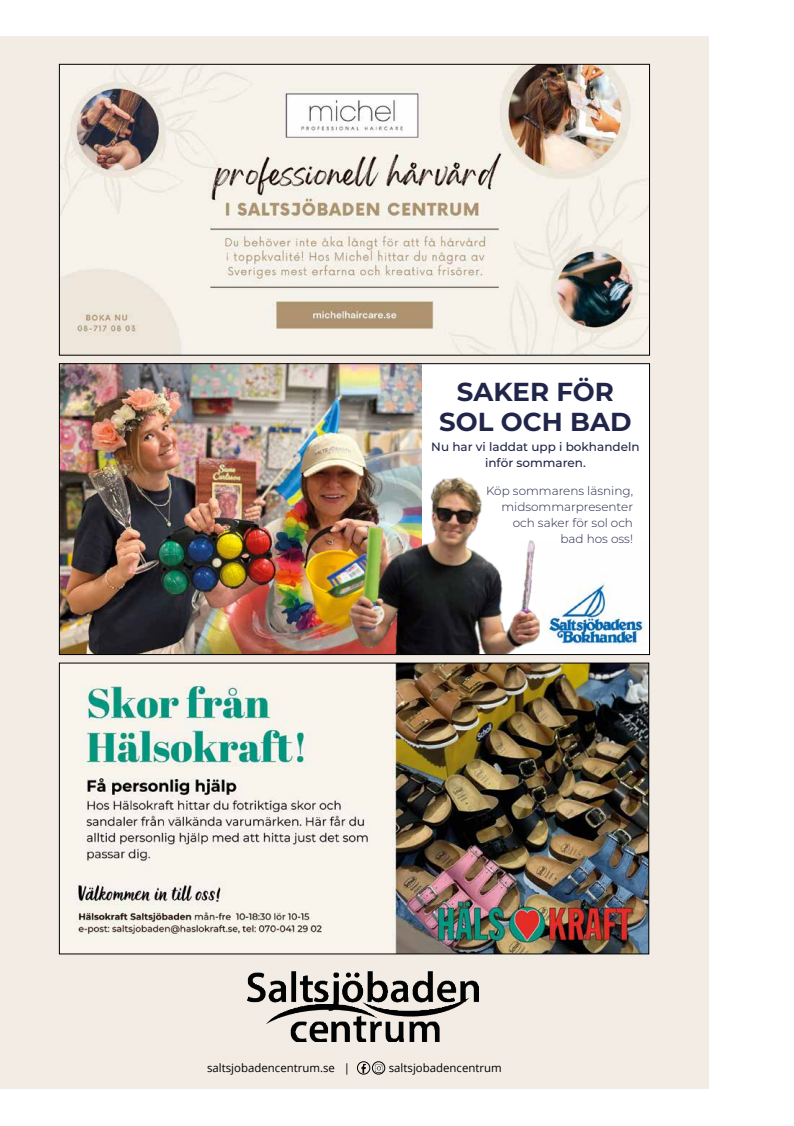
<style>
.page{position:relative;width:794px;height:1126px;background:#fff}
.page>*{position:absolute;margin:0;border:0;box-sizing:border-box;transform-origin:0 0}
.t1{font:700 26px/30px "Montserrat";color:#202549;text-align:center}
.t2{font:300 12px/16px "Montserrat";color:#202549;text-align:right}
.t3{font:500 12px/16px "Montserrat";color:#202549;text-align:center}
.t4{font:11.4px "Open Sans";color:#000}
</style>
<div class="page">
<div style="left:0;top:37px;width:709px;height:1051px;background:#f3ece5"></div>
<div style="left:59px;top:363px;width:590px;height:291px;background:#fff"></div>
<img style="left:542px;top:582px;width:104px;height:64px">
<img style="left:61px;top:365px;width:360px;height:288px">
<img style="left:349px;top:476px;width:191px;height:177px">
<div style="left:59px;top:363px;width:591px;height:292px;border:1px solid #000"></div>
<svg style="left:357px;top:1061px;width:28px;height:13px"></svg>
<div style="left:372px;top:1061px;width:13px;height:13px;border:1px solid #000;border-radius:50%"></div>
<img style="left:248px;top:971px;width:230px;height:70px">
<img style="left:61px;top:66px;width:587px;height:287px">
<div style="left:59px;top:64px;width:591px;height:291px;border:1px solid #000"></div>
<img style="left:70px;top:664px;width:577px;height:288px">
<div style="left:59px;top:662px;width:590px;height:292px;border:1px solid #000"></div>
<h1 class="t1" style="left:439px;top:375px;width:194px">SAKER FÖR<br>SOL OCH BAD</h1>
<p class="t3" style="left:431px;top:438px;width:210px">Nu har vi laddat upp i bokhandeln inför sommaren.</p>
<p class="t2" style="left:486px;top:482px;width:148px">Köp sommarens läsning, midsommarpresenter och saker för sol och<br>bad hos oss!</p>
<p class="t4" style="left:207px;top:1059px;width:145px">saltsjobadencentrum.se |</p>
<p class="t4" style="left:389px;top:1059px;width:114px">saltsjobadencentrum</p>
</div>
